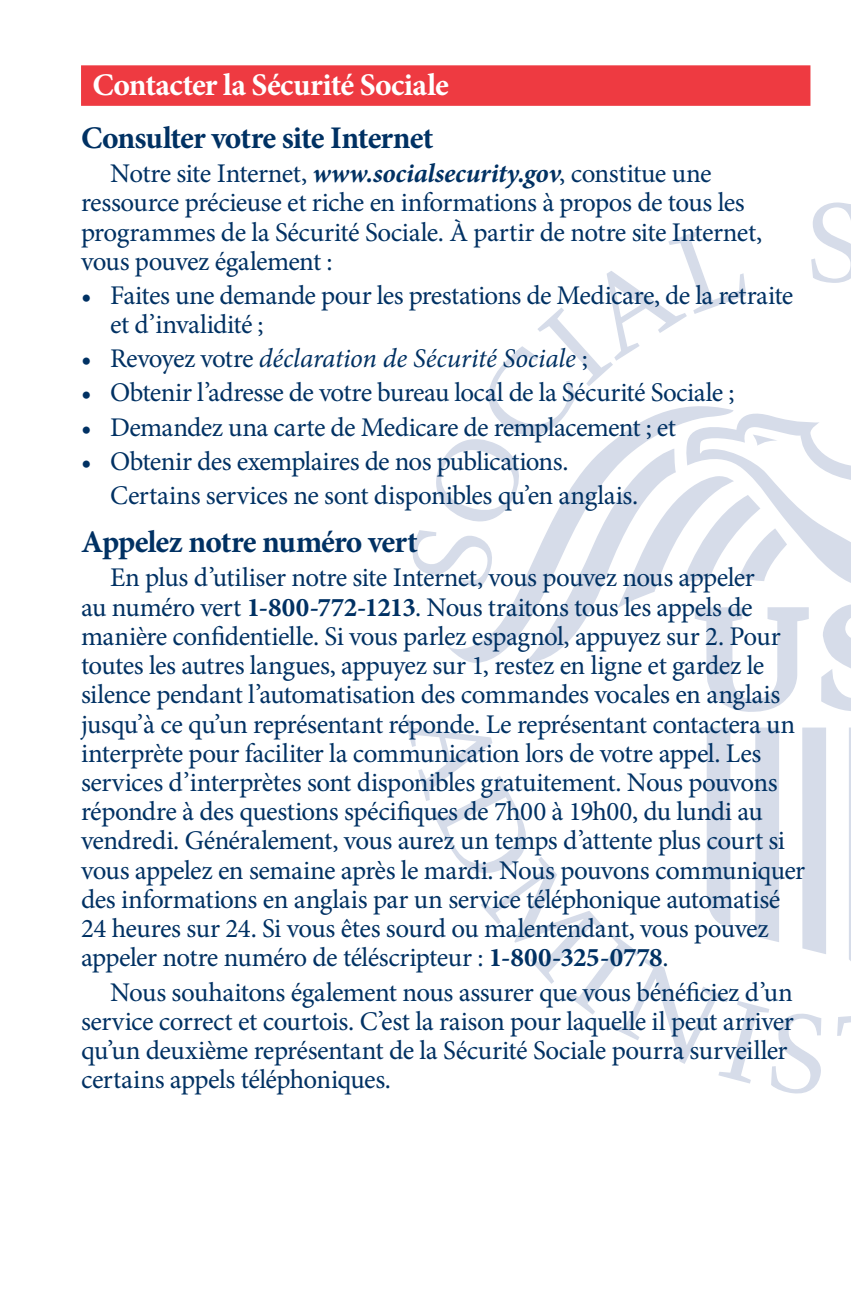
<style>
.page{position:relative;width:851px;height:1296px;background:#fff}
.page>*{position:absolute;margin:0;border:0;box-sizing:border-box;transform-origin:0 0}
.t1{font:700 31.5px "Minion Pro";letter-spacing:-.03em;color:#003163}
.H1-CSS{font:700 31.5px "Minion Pro";letter-spacing:-.02em;color:#fff}
.Paragraph{font:27px/29.2px "Minion Pro";letter-spacing:-.02em;color:#003163}
.t2{font:italic 27px "Minion Pro";letter-spacing:-.005em;color:#003163}
.s1{font-weight:700;font-style:italic}
.s2{font-style:normal}
.s3{font-weight:700}
</style>
<div class="page">
<svg style="left:837px;top:1016px;width:13px;height:20px"></svg>
<svg style="left:849px;top:728px;width:1px;height:232px"></svg>
<svg style="left:412px;top:203px;width:438px;height:509px"></svg>
<svg style="left:405px;top:719px;width:421px;height:375px"></svg>
<div style="left:81px;top:65px;width:729px;height:41px;background:#ee3a41"></div>
<h1 class="H1-CSS" style="left:92px;top:62px;width:358px">Contacter la Sécurité Sociale</h1>
<h2 class="t1" style="left:81px;top:116px;width:354px">Consulter votre site Internet</h2>
<p class="Paragraph" style="left:81px;top:159px;width:682px;text-indent:29px">Notre site Internet, <span class="s1">www.socialsecurity.gov</span>, constitue une ressource précieuse et riche en informations à propos de tous les programmes de la Sécurité Sociale. À partir de notre site Internet, vous pouvez également :</p>
<p class="Paragraph" style="left:110px;top:281px;width:684px;text-indent:-29px">• Faites une demande pour les prestations de Medicare, de la retraite et d’invalidité ;</p>
<p class="t2" style="left:81px;top:340px;width:508px"><span class="s2">• Revoyez votre</span> déclaration de Sécurité Sociale <span class="s2">;</span></p>
<p class="Paragraph" style="left:81px;top:378px;width:655px">• Obtenir l’adresse de votre bureau local de la Sécurité Sociale ;</p>
<p class="Paragraph" style="left:81px;top:412px;width:596px">• Demandez una carte de Medicare de remplacement ; et</p>
<p class="Paragraph" style="left:81px;top:447px;width:489px">• Obtenir des exemplaires de nos publications.</p>
<p class="Paragraph" style="left:110px;top:481px;width:529px">Certains services ne sont disponibles qu’en anglais.</p>
<h2 class="t1" style="left:81px;top:520px;width:338px">Appelez notre numéro vert</h2>
<p class="Paragraph" style="left:81px;top:563px;width:725px;text-indent:29px">En plus d’utiliser notre site Internet, vous pouvez nous appeler<br>au numéro vert <span class="s3">1-800-772-1213</span>. Nous traitons tous les appels de manière confidentielle. Si vous parlez espagnol, appuyez sur 2. Pour toutes les autres langues, appuyez sur 1, restez en ligne et gardez le silence pendant l’automatisation des commandes vocales en anglais jusqu’à ce qu’un représentant réponde. Le représentant contactera un interprète pour faciliter la communication lors de votre appel. Les services d’interprètes sont disponibles gratuitement. Nous pouvons répondre à des questions spécifiques de 7h00 à 19h00, du lundi au vendredi. Généralement, vous aurez un temps d’attente plus court si vous appelez en semaine après le mardi. Nous pouvons communiquer des informations en anglais par un service téléphonique automatisé 24 heures sur 24. Si vous êtes sourd ou malentendant, vous pouvez appeler notre numéro de téléscripteur : <span class="s3">1-800-325-0778</span>.</p>
<p class="Paragraph" style="left:81px;top:977px;width:714px;text-indent:29px">Nous souhaitons également nous assurer que vous bénéficiez d’un service correct et courtois. C’est la raison pour laquelle il peut arriver qu’un deuxième représentant de la Sécurité Sociale pourra surveiller certains appels téléphoniques.</p>
</div>
